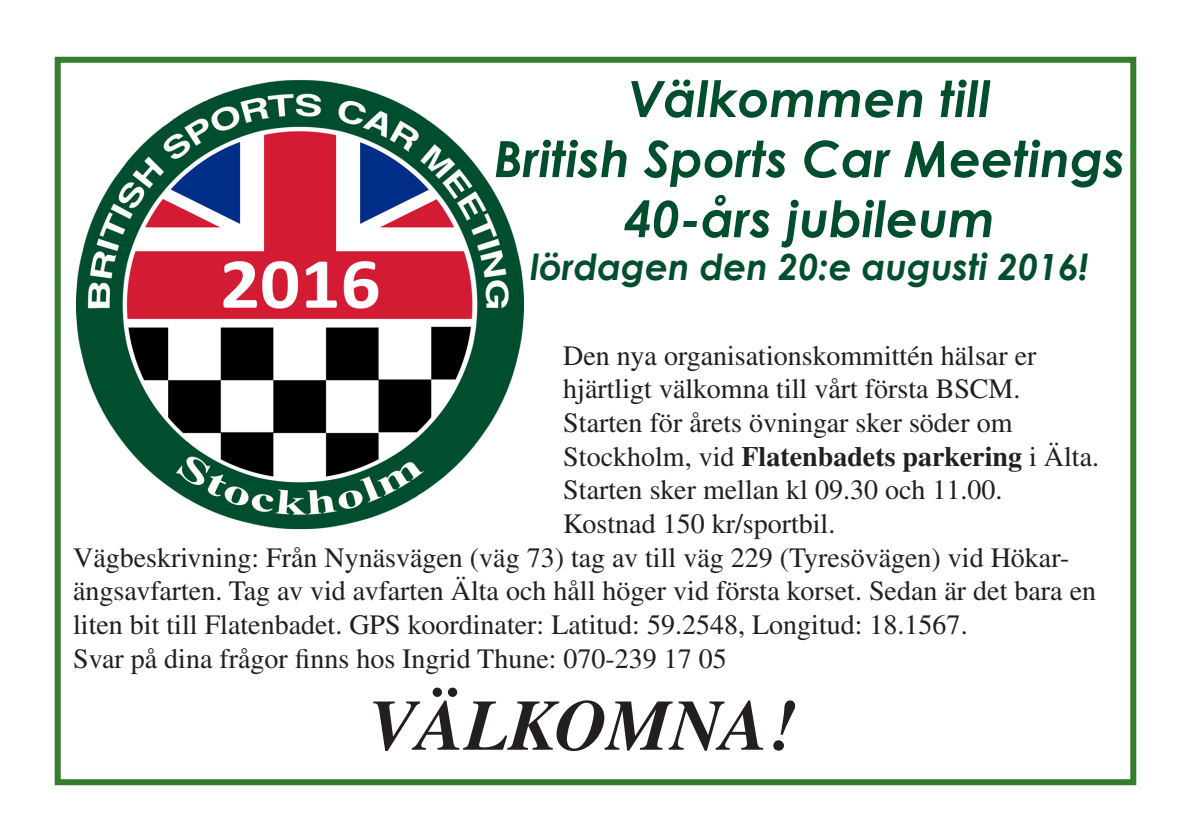
<style>
.page{position:relative;width:1191px;height:840px;background:#fff}
.page>*{position:absolute;margin:0;border:0;box-sizing:border-box;transform-origin:0 0}
.t1{font:italic 700 72px "Times";color:#231f20}
.t2{font:italic 700 50px "Century Gothic";color:#004e2e}
.t3{font:italic 700 36px "Century Gothic";color:#004e2e}
.t4{font:28px/33.6px "Times";color:#231f20}
.t5{font:700 28px "Times";color:#231f20}
.s1{font-weight:400}
</style>
<div class="page">
<img style="left:76px;top:80px;width:448px;height:450px">
<div style="left:55px;top:57px;width:1081px;height:727px;border:6px solid #347d2f"></div>
<p class="t2" style="left:628px;top:61px;width:363px">Välkommen till</p>
<p class="t2" style="left:494px;top:121px;width:633px">British Sports Car Meetings</p>
<p class="t2" style="left:624px;top:181px;width:372px">40-års jubileum</p>
<p class="t3" style="left:530px;top:240px;width:560px">lördagen den 20:e augusti 2016!</p>
<p class="t4" style="left:563px;top:338px;width:475px">Den nya organisationskommittén hälsar er hjärtligt välkomna till vårt första BSCM.</p>
<p class="t4" style="left:563px;top:405px;width:451px">Starten för årets övningar sker söder om</p>
<p class="t5" style="left:563px;top:439px;width:537px"><span class="s1">Stockholm, vid</span> Flatenbadets parkering <span class="s1">i Älta.</span></p>
<p class="t4" style="left:563px;top:472px;width:441px">Starten sker mellan kl 09.30 och 11.00.</p>
<p class="t4" style="left:563px;top:506px;width:274px">Kostnad 150 kr/sportbil.</p>
<p class="t4" style="left:73px;top:573px;width:1024px">ängsavfarten. Tag av vid avfarten Älta och håll höger vid första korset. Sedan är det bara en</p>
<p class="t4" style="left:73px;top:540px;width:997px">Vägbeskrivning: Från Nynäsvägen (väg 73) tag av till väg 229 (Tyresövägen) vid Hökar-</p>
<p class="t4" style="left:73px;top:607px;width:896px">liten bit till Flatenbadet. GPS koordinater: Latitud: 59.2548, Longitud: 18.1567.</p>
<p class="t4" style="left:73px;top:640px;width:655px">Svar på dina frågor finns hos Ingrid Thune: 070-239 17 05</p>
<p class="t1" style="left:368px;top:683px;width:429px">VÄLKOMNA!</p>
</div>
